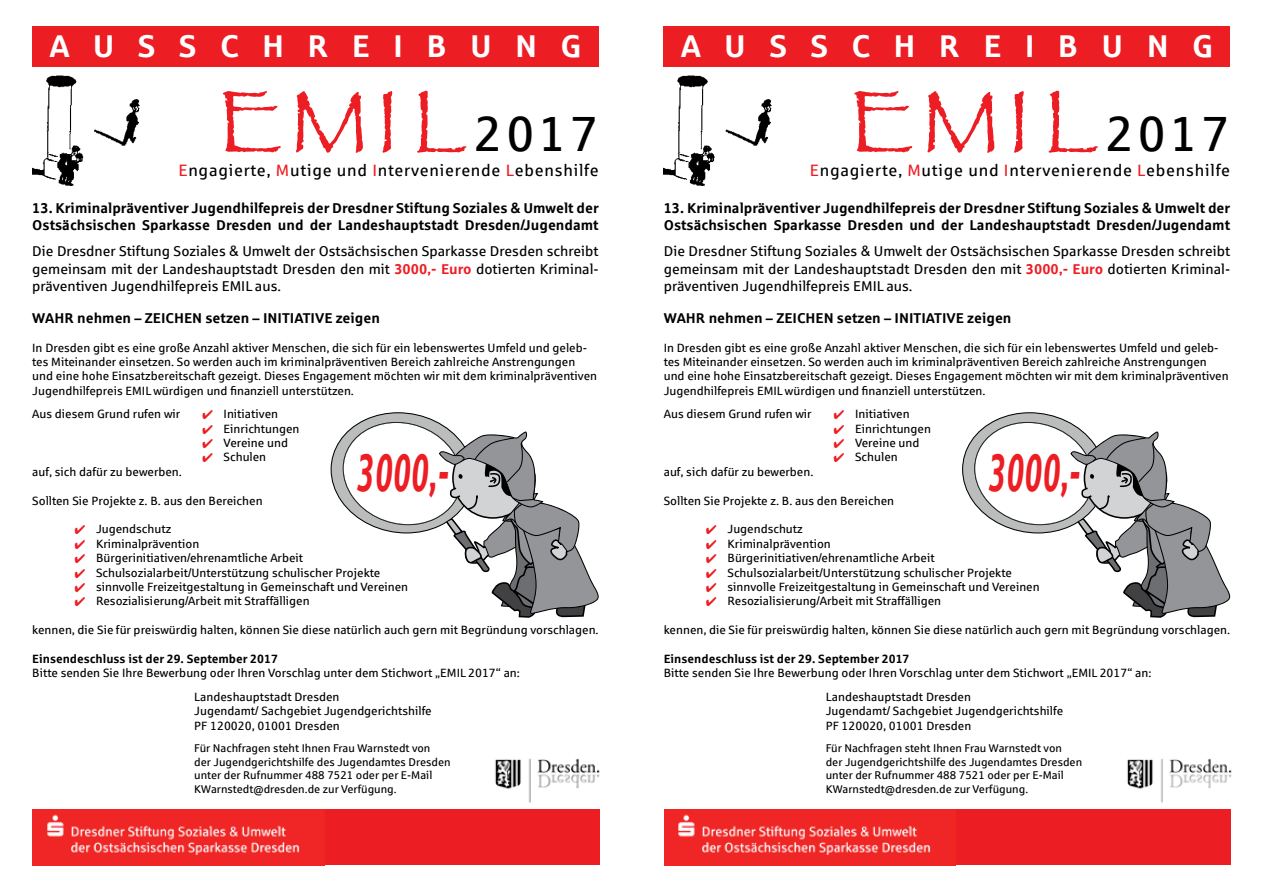
<style>
.page{position:relative;width:1263px;height:893px;background:#fff}
.page>*{position:absolute;margin:0;border:0;box-sizing:border-box;transform-origin:0 0}
.t1{font:italic 700 52.95px "Sparkasse Rg";color:#ed1d24;scale:.59 1}
.t2{font:49.5px "Sparkasse Rg";letter-spacing:.07em;color:#000}
.t3{font:700 31.5px "Sparkasse Rg";letter-spacing:.74em;color:#fff}
.t4{font:16.5px "Sparkasse Rg";letter-spacing:.045em;color:#000}
.t5{font:700 14.25px/17.1px "Sparkasse Rg";color:#000}
.t6{font:14.25px/17.1px "Sparkasse Rg";color:#000;text-align:justify}
.t7{font:12px/14.4px "Sparkasse Rg";color:#000}
.t8{font:700 12px "Sparkasse Rg";color:#000}
.t9{font:11.25px/13.8px "Sparkasse Rg";color:#000}
.s1{color:#ed1d24}
.s2{font-weight:700;color:#ed1d24}
</style>
<div class="page">
<div style="left:32px;top:27px;width:567px;height:40px;background:#ed1d24"></div>
<img style="left:32px;top:75px;width:108px;height:110px">
<div style="left:33px;top:809px;width:566px;height:56px;background:#ed1d24"></div>
<img style="left:47px;top:814px;width:253px;height:42px">
<svg style="left:223px;top:91px;width:244px;height:62px"></svg>
<svg style="left:331px;top:412px;width:268px;height:206px"></svg>
<img style="left:495px;top:758px;width:105px;height:45px">
<div style="left:664px;top:27px;width:566px;height:40px;background:#ed1d24"></div>
<img style="left:664px;top:75px;width:108px;height:110px">
<div style="left:664px;top:809px;width:567px;height:56px;background:#ed1d24"></div>
<img style="left:678px;top:814px;width:253px;height:42px">
<svg style="left:854px;top:91px;width:244px;height:62px"></svg>
<svg style="left:962px;top:412px;width:268px;height:206px"></svg>
<img style="left:1127px;top:758px;width:105px;height:45px">
<h3 class="t3" style="left:49px;top:26px;width:534px">AUSSCHREIBUNG</h3>
<h2 class="t2" style="left:474px;top:104px;width:126px">2017</h2>
<h3 class="t4" style="left:178px;top:160px;width:422px"><span class="s1">E</span>ngagierte, <span class="s1">M</span>utige und <span class="s1">I</span>ntervenierende <span class="s1">L</span>ebenshilfe</h3>
<p class="t5" style="left:32px;top:199px;width:568px">13. Kriminalpräventiver Jugendhilfepreis der Dresdner Stiftung Soziales &amp; Umwelt der<br>Ostsächsischen Sparkasse Dresden und der Landeshauptstadt Dresden/Jugendamt</p>
<p class="t6" style="left:32px;top:243px;width:568px">Die Dresdner Stiftung Soziales &amp; Umwelt der Ostsächsischen Sparkasse Dresden schreibt gemeinsam mit der Landeshauptstadt Dresden den mit <span class="s2">3000,- Euro</span> dotierten Kriminal&shy;präventiven Jugendhilfepreis EMIL aus.</p>
<p class="t5" style="left:32px;top:309px;width:349px">WAHR nehmen – ZEICHEN setzen – INITIATIVE zeigen</p>
<p class="t7" style="left:32px;top:340px;width:566px">In Dresden gibt es eine große Anzahl aktiver Menschen, die sich für ein lebenswertes Umfeld und geleb&shy;tes Miteinander einsetzen. So werden auch im kriminalpräventiven Bereich zahlreiche Anstrengungen und eine hohe Einsatzbereitschaft gezeigt. Dieses Engagement möchten wir mit dem kriminalpräventiven Jugendhilfepreis EMIL würdigen und finanziell unterstützen.</p>
<p class="t7" style="left:32px;top:406px;width:150px">Aus diesem Grund rufen wir</p>
<p class="t7" style="left:224px;top:406px;width:77px">Initiativen<br>Einrichtungen<br>Vereine und<br>Schulen</p>
<p class="t7" style="left:32px;top:464px;width:151px">auf, sich dafür zu bewerben.</p>
<p class="t7" style="left:32px;top:493px;width:232px">Sollten Sie Projekte z. B. aus den Bereichen</p>
<p class="t7" style="left:96px;top:522px;width:314px">Jugendschutz<br>Kriminalprävention<br>Bürgerinitiativen/ehrenamtliche Arbeit Schulsozialarbeit/Unterstützung schulischer Projekte sinnvolle Freizeitgestaltung in Gemeinschaft und Vereinen Resozialisierung/Arbeit mit Straffälligen</p>
<p class="t7" style="left:32px;top:622px;width:568px">kennen, die Sie für preiswürdig halten, können Sie diese natürlich auch gern mit Begründung vorschlagen.</p>
<p class="t8" style="left:32px;top:651px;width:247px">Einsendeschluss ist der 29. September 2017</p>
<p class="t7" style="left:194px;top:661px;width:327px;line-height:23.4px;text-indent:-162px">Bitte senden Sie Ihre Bewerbung oder Ihren Vorschlag unter dem Stichwort „EMIL 2017“ an:<br>Landeshauptstadt Dresden</p>
<p class="t7" style="left:194px;top:703px;width:239px">Jugendamt/ Sachgebiet Jugendgerichtshilfe<br>PF 120020, 01001 Dresden</p>
<p class="t9" style="left:194px;top:741px;width:258px">Für Nachfragen steht Ihnen Frau Warnstedt von<br>der Jugendgerichtshilfe des Jugendamtes Dresden unter der Rufnummer 488 7521 oder per E-Mail KWarnstedt@dresden.de zur Verfügung.</p>
<h1 class="t1" style="left:356px;top:439px;width:158px">3000,-</h1>
<h3 class="t3" style="left:681px;top:26px;width:534px">AUSSCHREIBUNG</h3>
<h2 class="t2" style="left:1105px;top:104px;width:126px">2017</h2>
<h3 class="t4" style="left:810px;top:160px;width:422px"><span class="s1">E</span>ngagierte, <span class="s1">M</span>utige und <span class="s1">I</span>ntervenierende <span class="s1">L</span>ebenshilfe</h3>
<p class="t5" style="left:664px;top:199px;width:568px">13. Kriminalpräventiver Jugendhilfepreis der Dresdner Stiftung Soziales &amp; Umwelt der<br>Ostsächsischen Sparkasse Dresden und der Landeshauptstadt Dresden/Jugendamt</p>
<p class="t6" style="left:664px;top:243px;width:568px">Die Dresdner Stiftung Soziales &amp; Umwelt der Ostsächsischen Sparkasse Dresden schreibt gemeinsam mit der Landeshauptstadt Dresden den mit <span class="s2">3000,- Euro</span> dotierten Kriminal&shy;präventiven Jugendhilfepreis EMIL aus.</p>
<p class="t5" style="left:664px;top:309px;width:349px">WAHR nehmen – ZEICHEN setzen – INITIATIVE zeigen</p>
<p class="t7" style="left:664px;top:340px;width:566px">In Dresden gibt es eine große Anzahl aktiver Menschen, die sich für ein lebenswertes Umfeld und geleb&shy;tes Miteinander einsetzen. So werden auch im kriminalpräventiven Bereich zahlreiche Anstrengungen und eine hohe Einsatzbereitschaft gezeigt. Dieses Engagement möchten wir mit dem kriminalpräventiven Jugendhilfepreis EMIL würdigen und finanziell unterstützen.</p>
<p class="t7" style="left:664px;top:406px;width:150px">Aus diesem Grund rufen wir</p>
<p class="t7" style="left:855px;top:406px;width:77px">Initiativen<br>Einrichtungen<br>Vereine und<br>Schulen</p>
<p class="t7" style="left:664px;top:464px;width:151px">auf, sich dafür zu bewerben.</p>
<p class="t7" style="left:664px;top:493px;width:232px">Sollten Sie Projekte z. B. aus den Bereichen</p>
<p class="t7" style="left:727px;top:522px;width:314px">Jugendschutz<br>Kriminalprävention<br>Bürgerinitiativen/ehrenamtliche Arbeit Schulsozialarbeit/Unterstützung schulischer Projekte sinnvolle Freizeitgestaltung in Gemeinschaft und Vereinen Resozialisierung/Arbeit mit Straffälligen</p>
<p class="t7" style="left:664px;top:622px;width:568px">kennen, die Sie für preiswürdig halten, können Sie diese natürlich auch gern mit Begründung vorschlagen.</p>
<p class="t8" style="left:664px;top:651px;width:247px">Einsendeschluss ist der 29. September 2017</p>
<p class="t7" style="left:826px;top:661px;width:327px;line-height:23.4px;text-indent:-162px">Bitte senden Sie Ihre Bewerbung oder Ihren Vorschlag unter dem Stichwort „EMIL 2017“ an:<br>Landeshauptstadt Dresden</p>
<p class="t7" style="left:826px;top:703px;width:239px">Jugendamt/ Sachgebiet Jugendgerichtshilfe<br>PF 120020, 01001 Dresden</p>
<p class="t9" style="left:826px;top:741px;width:258px">Für Nachfragen steht Ihnen Frau Warnstedt von<br>der Jugendgerichtshilfe des Jugendamtes Dresden unter der Rufnummer 488 7521 oder per E-Mail KWarnstedt@dresden.de zur Verfügung.</p>
<h1 class="t1" style="left:987px;top:439px;width:158px">3000,-</h1>
</div>
